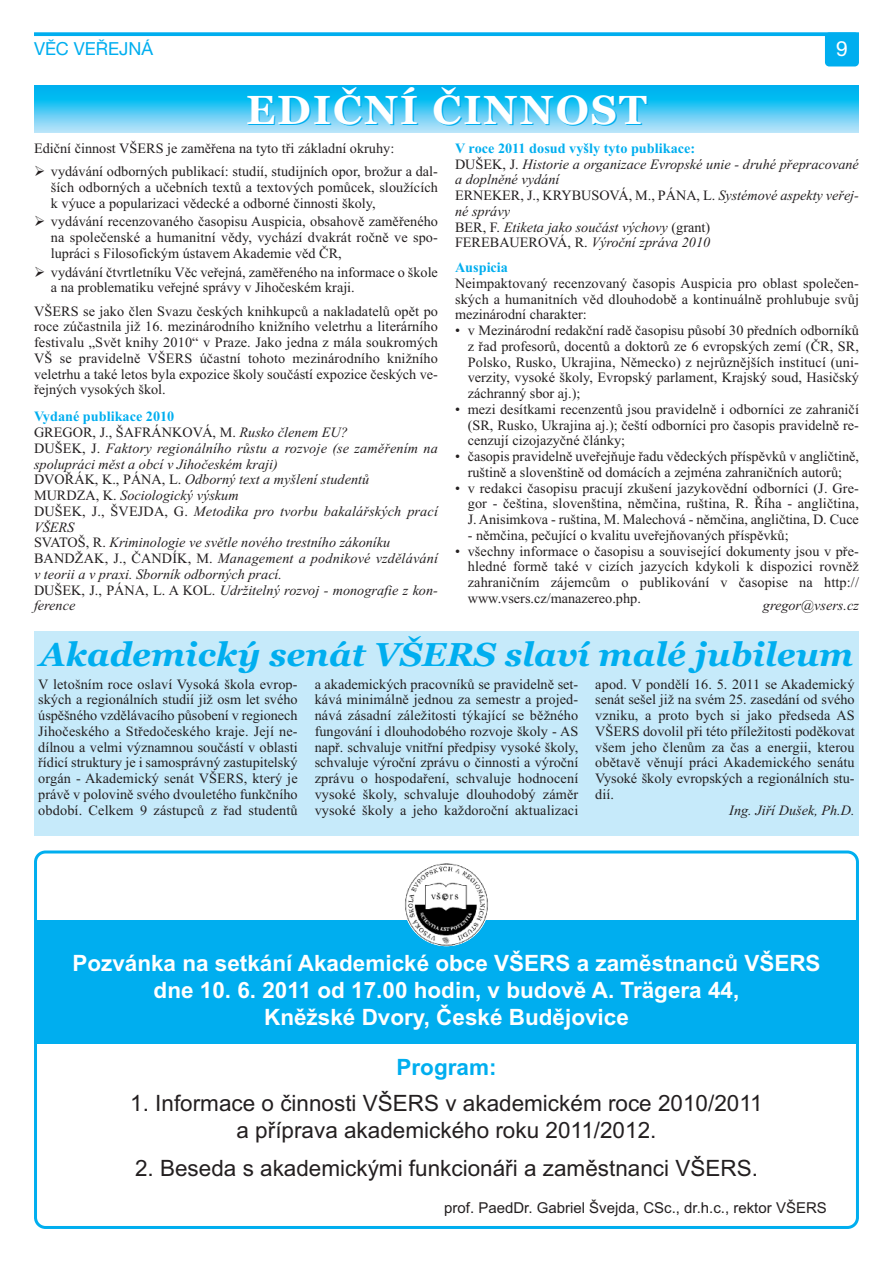
<style>
.page{position:relative;width:893px;height:1263px;background:#fff}
.page>*{position:absolute;margin:0;border:0;box-sizing:border-box;transform-origin:0 0}
.t1{font:700 40.5px "Georgia";letter-spacing:.05em;color:#fff}
.t2{font:italic 700 33px "Georgia";color:#00aeef}
.t3{font:22.5px/27px "Arial";color:#231f20;text-align:center}
.t4{font:700 22.5px/27px "Arial";color:#fff;text-align:center}
.t5{font:700 22.5px "Arial";color:#00aeef}
.t6{font:21px "Helvetica Neue CE";color:#fff}
.t7{font:18px "Helvetica Neue CE";color:#00aeef}
.t8{font:15px "Arial";color:#231f20}
.t9{font:14.25px/15.8px "Times New Roman";color:#231f20;text-align:justify}
.t10{font:italic 14.25px/15.8px "Times New Roman";color:#231f20}
.t11{font:700 14.25px "Times New Roman";color:#00aeef}
.s1{font-weight:700;font-style:normal;color:#00aeef}
.s2{font-style:normal}
</style>
<div class="page">
<div style="left:34px;top:631px;width:825px;height:205px;background:#c6eafa"></div>
<svg style="left:34px;top:32px;width:825px;height:4px;background:#12b3f0"></svg>
<div style="left:825px;top:32px;width:34px;height:34px;background:#00aeef;border-radius:4px"></div>
<svg style="left:34px;top:850px;width:825px;height:379px"></svg>
<div style="left:34px;top:921px;width:825px;height:123px;background:#00aeef"></div>
<img style="left:405px;top:861px;width:83px;height:85px;border-radius:50%">
<svg style="left:34px;top:85px;width:825px;height:48px;background:#48c8f4"></svg>
<p class="t7" style="left:34px;top:43px;width:121px">VĚC VEŘEJNÁ</p>
<h3 class="t6" style="left:836px;top:41px;width:13px">9</h3>
<h1 class="t1" style="left:246px;top:87px;width:402px">EDIČNÍ ČINNOST</h1>
<p class="t9" style="left:51px;top:136px;width:389px;line-height:23.2px;text-indent:-17px">Ediční činnost VŠERS je zaměřena na tyto tři základní okruhy: vydávání odborných publikací: studií, studijních opor, brožur a dal-</p>
<p class="t9" style="left:51px;top:179px;width:389px">ších odborných a učebních textů a textových pomůcek, sloužících k výuce a popularizaci vědecké a odborné činnosti školy,</p>
<p class="t9" style="left:51px;top:214px;width:389px">vydávání recenzovaného časopisu Auspicia, obsahově zaměřeného na společenské a humanitní vědy, vychází dvakrát ročně ve spo&shy;lupráci s Filosofickým ústavem Akademie věd ČR,</p>
<p class="t9" style="left:51px;top:264px;width:389px">vydávání čtvrtletníku Věc veřejná, zaměřeného na informace o škole a na problematiku veřejné správy v Jihočeském kraji.</p>
<p class="t9" style="left:34px;top:303px;width:405px">VŠERS se jako člen Svazu českých knihkupců a nakladatelů opět po roce zúčastnila již 16. mezinárodního knižního veletrhu a literárního festivalu „Svět knihy 2010“ v Praze. Jako jedna z mála soukromých VŠ se pravidelně VŠERS účastní tohoto mezinárodního knižního veletrhu a také letos byla expozice školy součástí expozice českých ve&shy;řejných vysokých škol.</p>
<p class="t10" style="left:34px;top:409px;width:405px"><span class="s1">Vydané publikace 2010<br></span><span class="s2">GREGOR, J., ŠAFRÁNKOVÁ, M.</span> Rusko členem EU?<br><span class="s2">DUŠEK, J.</span> Faktory regionálního růstu a rozvoje (se zaměřením na spolupráci měst a obcí v Jihočeském kraji)<br><span class="s2">DVOŘÁK, K., PÁNA, L.</span> Odborný text a myšlení studentů <span class="s2">MURDZA, K.</span> Sociologický výskum<br><span class="s2">DUŠEK, J., ŠVEJDA, G.</span> Metodika pro tvorbu bakalářských prací VŠERS<br><span class="s2">SVATOŠ, R.</span> Kriminologie ve světle nového trestního zákoníku <span class="s2">BANDŽAK, J., ČANDÍK, M.</span> Management a podnikové vzdělávání v teorii a v praxi. Sborník odborných prací.<br><span class="s2">DUŠEK, J., PÁNA, L. A KOL.</span> Udržitelný rozvoj - monografie z kon&shy;ference</p>
<p class="t10" style="left:455px;top:140px;width:405px"><span class="s1">V roce 2011 dosud vyšly tyto publikace:<br></span><span class="s2">DUŠEK, J.</span> Historie a organizace Evropské unie - druhé přepracované a doplněné vydání<br><span class="s2">ERNEKER, J., KRYBUSOVÁ, M., PÁNA, L.</span> Systémové aspekty veřej&shy;né správy<br><span class="s2">BER, F.</span> Etiketa jako součást výchovy <span class="s2">(grant)<br>FEREBAUEROVÁ, R.</span> Výroční zpráva 2010</p>
<p class="t11" style="left:455px;top:259px;width:55px">Auspicia</p>
<p class="t9" style="left:455px;top:275px;width:405px">Neimpaktovaný recenzovaný časopis Auspicia pro oblast společen&shy;ských a humanitních věd dlouhodobě a kontinuálně prohlubuje svůj mezinárodní charakter:</p>
<p class="t9" style="left:468px;top:322px;width:393px;text-indent:-13px">• v Mezinárodní redakční radě časopisu působí 30 předních odborníků z řad profesorů, docentů a doktorů ze 6 evropských zemí (ČR, SR, Polsko, Rusko, Ukrajina, Německo) z nejrůznějších institucí (uni&shy;verzity, vysoké školy, Evropský parlament, Krajský soud, Hasičský záchranný sbor aj.);</p>
<p class="t9" style="left:468px;top:401px;width:393px;text-indent:-13px">• mezi desítkami recenzentů jsou pravidelně i odborníci ze zahraničí (SR, Rusko, Ukrajina aj.); čeští odborníci pro časopis pravidelně re&shy;cenzují cizojazyčné články;</p>
<p class="t9" style="left:455px;top:448px;width:405px;text-align:center">• časopis pravidelně uveřejňuje řadu vědeckých příspěvků v angličtině, ruštině a slovenštině od domácích a zejména zahraničních autorů;</p>
<p class="t9" style="left:468px;top:480px;width:393px;text-indent:-13px">• v redakci časopisu pracují zkušení jazykovědní odborníci (J. Gre&shy;gor - čeština, slovenština, němčina, ruština, R. Říha - angličtina, J. Anisimkova - ruština, M. Malechová - němčina, angličtina, D. Cuce</p>
<p class="t9" style="left:468px;top:527px;width:322px">- němčina, pečující o kvalitu uveřejňovaných příspěvků;</p>
<p class="t9" style="left:468px;top:543px;width:393px;text-indent:-13px">• všechny informace o časopisu a související dokumenty jsou v pře&shy;hledné formě také v cizích jazycích kdykoli k dispozici rovněž zahraničním zájemcům o publikování v časopise na http:// www.vsers.cz/manazereo.php.</p>
<p class="t10" style="left:763px;top:598px;width:98px">gregor@vsers.cz</p>
<h2 class="t2" style="left:40px;top:635px;width:815px">Akademický senát VŠERS slaví malé jubileum</h2>
<p class="t9" style="left:38px;top:676px;width:261px">V letošním roce oslaví Vysoká škola evrop&shy;ských a regionálních studií již osm let svého úspěšného vzdělávacího působení v regionech Jihočeského a Středočeského kraje. Její ne&shy;dílnou a velmi významnou součástí v oblasti řídicí struktury je i samosprávný zastupitelský orgán - Akademický senát VŠERS, který je právě v polovině svého dvouletého funkčního období. Celkem 9 zástupců z řad studentů</p>
<p class="t9" style="left:315px;top:676px;width:265px">a akademických pracovníků se pravidelně set&shy;kává minimálně jednou za semestr a projed&shy;nává zásadní záležitosti týkající se běžného fungování i dlouhodobého rozvoje školy - AS např. schvaluje vnitřní předpisy vysoké školy, schvaluje výroční zprávu o činnosti a výroční zprávu o hospodaření, schvaluje hodnocení vysoké školy, schvaluje dlouhodobý záměr vysoké školy a jeho každoroční aktualizaci</p>
<p class="t9" style="left:595px;top:676px;width:261px">apod. V pondělí 16. 5. 2011 se Akademický senát sešel již na svém 25. zasedání od svého vzniku, a proto bych si jako předseda AS VŠERS dovolil při této příležitosti poděkovat všem jeho členům za čas a energii, kterou obětavě věnují práci Akademického senátu Vysoké školy evropských a regionálních stu&shy;dií.</p>
<p class="t10" style="left:729px;top:802px;width:127px">Ing. Jiří Dušek, Ph.D.</p>
<h3 class="t4" style="left:72px;top:950px;width:750px">Pozvánka na setkání Akademické obce VŠERS a zaměstnanců VŠERS dne 10. 6. 2011 od 17.00 hodin, v budově A. Trägera 44,<br>Kněžské Dvory, České Budějovice</h3>
<h3 class="t5" style="left:396px;top:1054px;width:102px">Program:</h3>
<h3 class="t3" style="left:130px;top:1090px;width:634px">1. Informace o činnosti VŠERS v akademickém roce 2010/2011 a příprava akademického roku 2011/2012.</h3>
<h3 class="t3" style="left:135px;top:1154px;width:624px">2. Beseda s akademickými funkcionáři a zaměstnanci VŠERS.</h3>
<p class="t8" style="left:444px;top:1199px;width:384px">prof. PaedDr. Gabriel Švejda, CSc., dr.h.c., rektor VŠERS</p>
</div>
